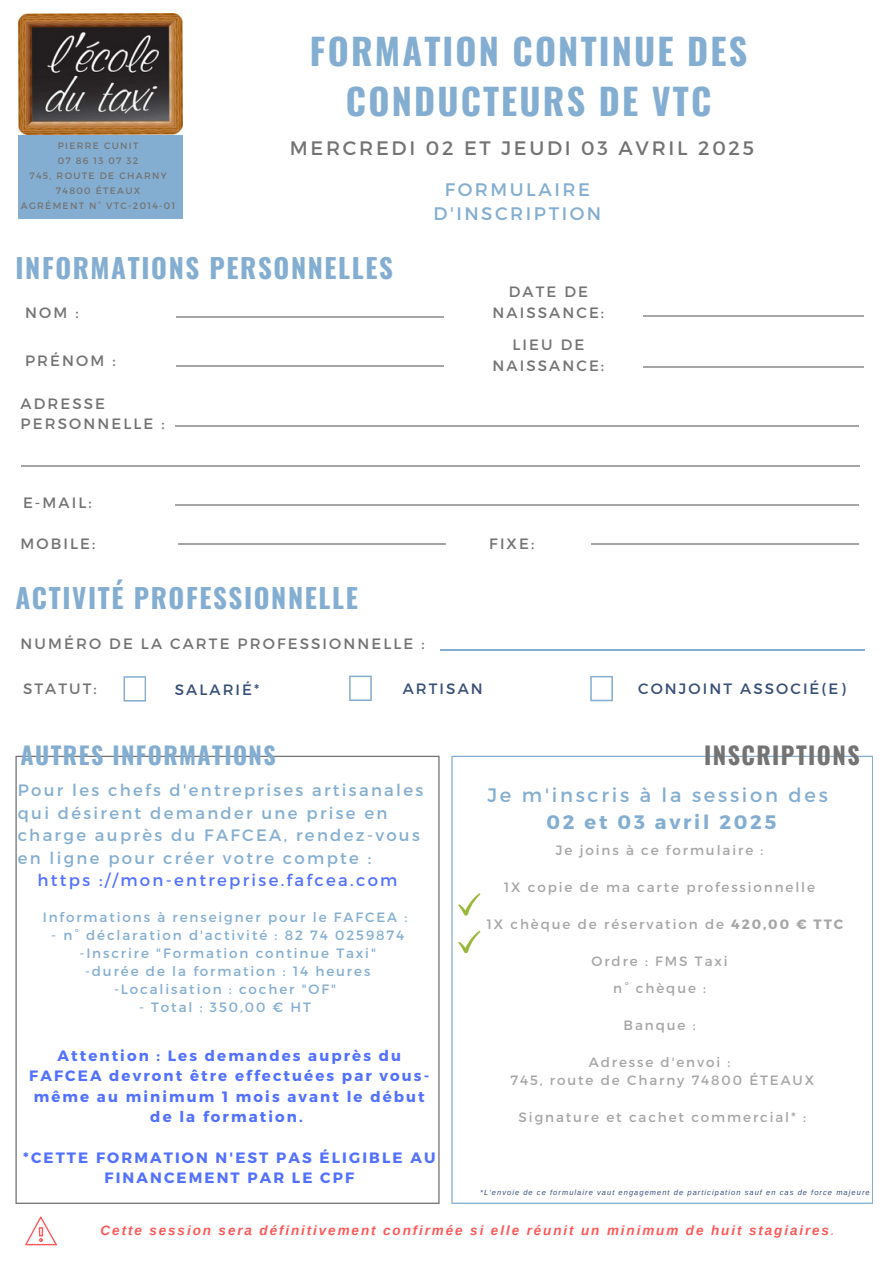
<style>
.page{position:relative;width:894px;height:1264px;background:#fff}
.page>*{position:absolute;margin:0;border:0;box-sizing:border-box;transform-origin:0 0}
.t1{font:700 36px/49.5px "Oswald";letter-spacing:.06em;color:#84aed1;text-align:center}
.t2{font:700 27px "Oswald";letter-spacing:.06em;color:#84aed1}
.t3{font:700 24px "Oswald";letter-spacing:.06em;color:#84aed1}
.t4{font:700 24px "Oswald";letter-spacing:.06em;color:#737373}
.t5{font:19.5px/27px "Montserrat";letter-spacing:.14em;color:#84aed1;text-align:center}
.t6{font:19.5px "Montserrat";letter-spacing:.14em;color:#737373}
.t7{font:18.15px/24.8px "Montserrat";letter-spacing:.14em;color:#84aed1;text-align:center}
.t8{font:16.5px/22.5px "Montserrat";letter-spacing:.14em;color:#84aed1}
.t9{font:16.5px "Montserrat";letter-spacing:.14em;color:#5271ff}
.t10{font:700 15px/20.2px "Montserrat";letter-spacing:.14em;color:#5271ff;text-align:center}
.t11{font:15px/20.2px "Montserrat";letter-spacing:.14em;color:#737373;text-align:center}
.t12{font:15px "Montserrat";letter-spacing:.14em;color:#364f77}
.t13{font:13.5px "Montserrat";letter-spacing:.14em;color:#a6a6a6}
.t14{font:13.5px "Montserrat";letter-spacing:.14em;color:#84aed1}
.t15{font:italic 700 13.5px "Arimo";letter-spacing:.14em;color:#ff5757}
.t16{font:9.3px "Montserrat";letter-spacing:.14em;color:#737373}
.t17{font:italic 7.5px "Arimo";letter-spacing:.14em;color:#364f77}
.s1{font-weight:700}
.s2{font-weight:400}
</style>
<div class="page">
<div style="left:18px;top:18px;width:165px;height:200px;background:#84aed1"></div>
<svg style="left:15px;top:755px;width:424px;height:448px"></svg>
<img style="left:18px;top:13px;width:165px;height:122px">
<hr style="left:175px;top:425px;width:683px;height:1px;background:#a6a6a6">
<hr style="left:21px;top:465px;width:838px;height:2px;background:#a6a6a6">
<hr style="left:175px;top:504px;width:683px;height:1px;background:#a6a6a6">
<hr style="left:175px;top:316px;width:268px;height:1px;background:#a6a6a6">
<hr style="left:175px;top:365px;width:268px;height:2px;background:#a6a6a6">
<hr style="left:643px;top:316px;width:220px;height:1px;background:#a6a6a6">
<hr style="left:643px;top:367px;width:220px;height:1px;background:#a6a6a6">
<svg style="left:451px;top:755px;width:422px;height:448px"></svg>
<svg style="left:458px;top:930px;width:22px;height:23px"></svg>
<svg style="left:458px;top:893px;width:22px;height:22px"></svg>
<hr style="left:178px;top:543px;width:268px;height:2px;background:#a6a6a6">
<hr style="left:591px;top:543px;width:268px;height:1px;background:#a6a6a6">
<hr style="left:440px;top:649px;width:424px;height:1px;background:#84aed1">
<svg style="left:123px;top:676px;width:23px;height:25px"></svg>
<svg style="left:349px;top:675px;width:23px;height:26px"></svg>
<svg style="left:590px;top:676px;width:22px;height:25px"></svg>
<svg style="left:25px;top:1216px;width:32px;height:29px"></svg>
<p class="t16" style="left:58px;top:140px;width:82px">PIERRE CUNIT</p>
<p class="t16" style="left:58px;top:155px;width:82px">07 86 13 07 32</p>
<p class="t16" style="left:29px;top:170px;width:139px">745, ROUTE DE CHARNY</p>
<p class="t16" style="left:56px;top:184px;width:86px">74800 ÉTEAUX</p>
<p class="t16" style="left:21px;top:199px;width:156px">AGRÉMENT N° VTC-2014-01</p>
<p class="t1" style="left:310px;top:25px;width:439px">FORMATION CONTINUE DES<br>CONDUCTEURS DE VTC</p>
<p class="t6" style="left:290px;top:136px;width:465px">MERCREDI 02 ET JEUDI 03 AVRIL 2025</p>
<p class="t7" style="left:433px;top:176px;width:169px">FORMULAIRE<br>D'INSCRIPTION</p>
<p class="t2" style="left:15px;top:247px;width:379px">INFORMATIONS PERSONNELLES</p>
<p class="t11" style="left:25px;top:301px;width:55px">NOM :</p>
<p class="t11" style="left:25px;top:350px;width:92px">PRÉNOM :</p>
<h4 class="t11" style="left:21px;top:392px;width:145px;text-align:left">ADRESSE<br>PERSONNELLE :</h4>
<h1 class="t11" style="left:492px;top:281px;width:113px">DATE DE<br>NAISSANCE:</h1>
<h4 class="t11" style="left:492px;top:334px;width:113px">LIEU DE<br>NAISSANCE:</h4>
<h2 class="t11" style="left:23px;top:492px;width:70px">E-MAIL:</h2>
<p class="t11" style="left:21px;top:532px;width:76px">MOBILE:</p>
<p class="t11" style="left:489px;top:532px;width:46px">FIXE:</p>
<p class="t2" style="left:15px;top:577px;width:344px">ACTIVITÉ PROFESSIONNELLE</p>
<p class="t11" style="left:21px;top:632px;width:405px">NUMÉRO DE LA CARTE PROFESSIONNELLE :</p>
<p class="t11" style="left:23px;top:678px;width:75px">STATUT:</p>
<p class="t12" style="left:175px;top:679px;width:86px">SALARIÉ*</p>
<p class="t12" style="left:402px;top:679px;width:81px">ARTISAN</p>
<p class="t12" style="left:638px;top:679px;width:209px">CONJOINT ASSOCIÉ(E)</p>
<h2 class="t3" style="left:21px;top:736px;width:256px">AUTRES INFORMATIONS</h2>
<p class="t4" style="left:704px;top:736px;width:157px">INSCRIPTIONS</p>
<p class="t5" style="left:487px;top:780px;width:342px">Je m'inscris à la session des<br><span class="s1">02 et 03 avril 2025</span></p>
<p class="t13" style="left:555px;top:841px;width:209px">Je joins à ce formulaire :</p>
<p class="t13" style="left:504px;top:878px;width:312px">1X copie de ma carte professionnelle</p>
<p class="t13" style="left:486px;top:915px;width:358px">1X chèque de réservation de <span class="s1">420,00 € TTC</span></p>
<h3 class="t13" style="left:591px;top:952px;width:138px">Ordre : FMS Taxi</h3>
<h3 class="t13" style="left:613px;top:979px;width:94px">n° chèque :</h3>
<p class="t13" style="left:623px;top:1016px;width:73px">Banque :</p>
<p class="t13" style="left:588px;top:1053px;width:143px">Adresse d'envoi :</p>
<p class="t13" style="left:510px;top:1071px;width:305px">745, route de Charny 74800 ÉTEAUX</p>
<p class="t13" style="left:518px;top:1108px;width:289px">Signature et cachet commercial* :</p>
<p class="t8" style="left:18px;top:778px;width:407px">Pour les chefs d'entreprises artisanales qui désirent demander une prise en charge auprès du FAFCEA, rendez-vous en ligne pour créer votre compte :</p>
<p class="t9" style="left:37px;top:869px;width:361px">https ://mon-entreprise.fafcea.com</p>
<p class="t14" style="left:43px;top:908px;width:366px">Informations à renseigner pour le FAFCEA :</p>
<p class="t14" style="left:51px;top:926px;width:354px">- n° déclaration d'activité : 82 74 0259874</p>
<p class="t14" style="left:79px;top:944px;width:298px">-Inscrire "Formation continue Taxi"</p>
<p class="t14" style="left:85px;top:962px;width:287px">-durée de la formation : 14 heures</p>
<p class="t14" style="left:114px;top:980px;width:223px">-Localisation : cocher "OF"</p>
<p class="t14" style="left:139px;top:998px;width:173px">- Total : 350,00 € HT</p>
<p class="t10" style="left:29px;top:1044px;width:401px">Attention : Les demandes auprès du<br>FAFCEA devront être effectuées par vous&shy;même au minimum 1 mois avant le début de la formation.</p>
<p class="t10" style="left:23px;top:1146px;width:413px">*CETTE FORMATION N'EST PAS ÉLIGIBLE AU<br>FINANCEMENT PAR LE CPF</p>
<p class="t17" style="left:480px;top:1188px;width:391px">*L'envoie de ce formulaire vaut engagement de participation sauf en cas de force majeure</p>
<p class="t15" style="left:101px;top:1222px;width:735px">Cette session sera définitivement confirmée si elle réunit un minimum de huit stagiaires<span class="s2">.</span></p>
</div>
